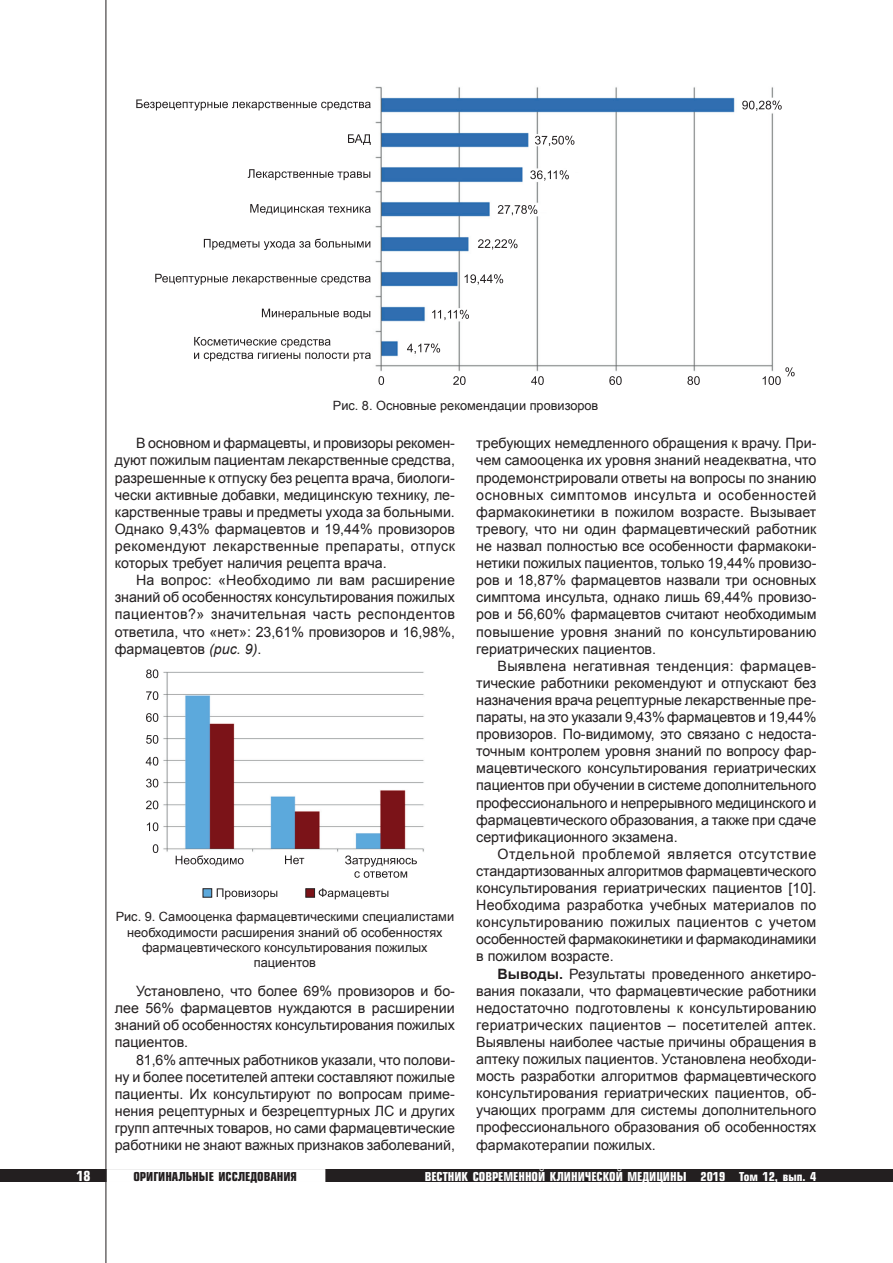
<style>
.page{position:relative;width:893px;height:1263px;background:#fff}
.page>*{position:absolute;margin:0;border:0;box-sizing:border-box;transform-origin:0 0}
.t1{font:14.25px/17.1px "Arial";color:#231f20;text-align:justify}
.t2{font:700 13.5px "Europe Cond";color:#fff}
.t3{font:12.75px/15.3px "Arial";color:#231f20;text-align:center}
.t4{font:700 12px "Europe Cond";color:#fff}
.t5{font:700 12px "Europe Cond";color:#231f20}
.s1{font-style:italic}
.s2{font-weight:700}
</style>
<div class="page">
<div style="left:0;top:1169px;width:893px;height:13px;background:#231f20"></div>
<div style="left:107px;top:1169px;width:218px;height:13px;background:#fff;border:2px solid #fff"></div>
<hr style="left:106px;top:0;width:1px;height:1263px;background:#231f20">
<img style="left:163px;top:672px;width:261px;height:180px">
<svg style="left:146px;top:669px;width:12px;height:9px"></svg>
<svg style="left:146px;top:691px;width:12px;height:9px"></svg>
<svg style="left:146px;top:713px;width:12px;height:9px"></svg>
<svg style="left:146px;top:735px;width:12px;height:9px"></svg>
<svg style="left:146px;top:757px;width:12px;height:9px"></svg>
<svg style="left:146px;top:779px;width:12px;height:8px"></svg>
<svg style="left:146px;top:800px;width:12px;height:9px"></svg>
<svg style="left:147px;top:822px;width:11px;height:9px"></svg>
<svg style="left:153px;top:844px;width:5px;height:9px"></svg>
<svg style="left:217px;top:888px;width:60px;height:11px"></svg>
<svg style="left:319px;top:888px;width:69px;height:11px"></svg>
<div style="left:203px;top:888px;width:9px;height:9px;background:#5ca9dc;border:1px solid #231f20"></div>
<div style="left:306px;top:888px;width:9px;height:9px;background:#7b1318;border:1px solid #231f20"></div>
<svg style="left:176px;top:855px;width:68px;height:11px"></svg>
<svg style="left:285px;top:855px;width:19px;height:9px"></svg>
<svg style="left:345px;top:855px;width:72px;height:23px"></svg>
<img style="left:375px;top:86px;width:405px;height:285px">
<svg style="left:136px;top:99px;width:235px;height:12px"></svg>
<svg style="left:348px;top:134px;width:23px;height:11px"></svg>
<svg style="left:248px;top:169px;width:122px;height:11px"></svg>
<svg style="left:250px;top:204px;width:121px;height:10px"></svg>
<svg style="left:204px;top:239px;width:166px;height:11px"></svg>
<svg style="left:155px;top:274px;width:216px;height:11px"></svg>
<svg style="left:262px;top:309px;width:108px;height:11px"></svg>
<svg style="left:194px;top:337px;width:177px;height:24px"></svg>
<svg style="left:378px;top:376px;width:6px;height:9px"></svg>
<svg style="left:453px;top:376px;width:13px;height:9px"></svg>
<svg style="left:531px;top:376px;width:13px;height:9px"></svg>
<svg style="left:609px;top:376px;width:13px;height:9px"></svg>
<svg style="left:687px;top:376px;width:13px;height:9px"></svg>
<svg style="left:763px;top:367px;width:32px;height:18px"></svg>
<svg style="left:742px;top:101px;width:40px;height:10px"></svg>
<svg style="left:530px;top:170px;width:39px;height:11px"></svg>
<svg style="left:498px;top:205px;width:39px;height:10px"></svg>
<svg style="left:478px;top:239px;width:39px;height:11px"></svg>
<svg style="left:464px;top:274px;width:39px;height:11px"></svg>
<svg style="left:432px;top:310px;width:37px;height:10px"></svg>
<svg style="left:407px;top:343px;width:33px;height:11px"></svg>
<svg style="left:535px;top:136px;width:39px;height:10px"></svg>
<p class="t3" style="left:333px;top:398px;width:267px">Рис. 8. Основные рекомендации провизоров</p>
<p class="t1" style="left:115px;top:435px;width:342px;text-indent:21px">В основном и фармацевты, и провизоры рекомен&shy;дуют пожилым пациентам лекарственные средства, разрешенные к отпуску без рецепта врача, биологи&shy;чески активные добавки, медицинскую технику, ле&shy;карственные травы и предметы ухода за больными.<br>Однако 9,43% фармацевтов и 19,44% провизоров рекомендуют лекарственные препараты, отпуск которых требует наличия рецепта врача.</p>
<p class="t1" style="left:115px;top:572px;width:342px;text-indent:21px">На вопрос: «Необходимо ли вам расширение знаний об особенностях консультирования пожилых пациентов?» значительная часть респондентов ответила, что «нет»: 23,61% провизоров и 16,98%, фармацевтов <span class="s1">(рис. 9)</span>.</p>
<p class="t3" style="left:116px;top:909px;width:340px">Рис. 9. Самооценка фармацевтическими специалистами необходимости расширения знаний об особенностях фармацевтического консультирования пожилых пациентов</p>
<p class="t1" style="left:115px;top:983px;width:342px;text-indent:21px">Установлено, что более 69% провизоров и бо&shy;лее 56% фармацевтов нуждаются в расширении знаний об особенностях консультирования пожилых пациентов.</p>
<p class="t1" style="left:115px;top:1051px;width:342px;text-indent:21px">81,6% аптечных работников указали, что полови&shy;ну и более посетителей аптеки составляют пожилые пациенты. Их консультируют по вопросам приме&shy;нения рецептурных и безрецептурных ЛС и других групп аптечных товаров, но сами фармацевтические работники не знают важных признаков заболеваний,</p>
<p class="t1" style="left:476px;top:435px;width:342px">требующих немедленного обращения к врачу. При&shy;чем самооценка их уровня знаний неадекватна, что продемонстрировали ответы на вопросы по знанию основных симптомов инсульта и особенностей фармакокинетики в пожилом возрасте. Вызывает тревогу, что ни один фармацевтический работник не назвал полностью все особенности фармакоки&shy;нетики пожилых пациентов, только 19,44% провизо&shy;ров и 18,87% фармацевтов назвали три основных симптома инсульта, однако лишь 69,44% провизо&shy;ров и 56,60% фармацевтов считают необходимым повышение уровня знаний по консультированию гериатрических пациентов.</p>
<p class="t1" style="left:476px;top:657px;width:342px;text-indent:21px">Выявлена негативная тенденция: фармацев&shy;тические работники рекомендуют и отпускают без назначения врача рецептурные лекарственные пре&shy;параты, на это указали 9,43% фармацевтов и 19,44% провизоров. По-видимому, это связано с недоста&shy;точным контролем уровня знаний по вопросу фар&shy;мацевтического консультирования гериатрических пациентов при обучении в системе дополнительного профессионального и непрерывного медицинского и фармацевтического образования, а также при сдаче сертификационного экзамена.</p>
<p class="t1" style="left:476px;top:845px;width:342px;text-indent:21px">Отдельной проблемой является отсутствие стандартизованных алгоритмов фармацевтического консультирования гериатрических пациентов [10].<br>Необходима разработка учебных материалов по консультированию пожилых пациентов с учетом особенностей фармакокинетики и фармакодинамики в пожилом возрасте.</p>
<p class="t1" style="left:476px;top:965px;width:342px;text-indent:21px"><span class="s2">Выводы.</span> Результаты проведенного анкетиро&shy;вания показали, что фармацевтические работники недостаточно подготовлены к консультированию гериатрических пациентов – посетителей аптек.<br>Выявлены наиболее частые причины обращения в аптеку пожилых пациентов. Установлена необходи&shy;мость разработки алгоритмов фармацевтического консультирования гериатрических пациентов, об&shy;учающих программ для системы дополнительного профессионального образования об особенностях фармакотерапии пожилых.</p>
<p class="t2" style="left:76px;top:1167px;width:15px">18</p>
<p class="t5" style="left:133px;top:1168px;width:165px">ОРИГИНАЛЬНЫЕ ИССЛЕДОВАНИЯ</p>
<p class="t4" style="left:425px;top:1168px;width:393px">ВЕСТНИК СОВРЕМЕННОЙ КЛИНИЧЕСКОЙ МЕДИЦИНЫ 2019 Том 12, вып. 4</p>
</div>
